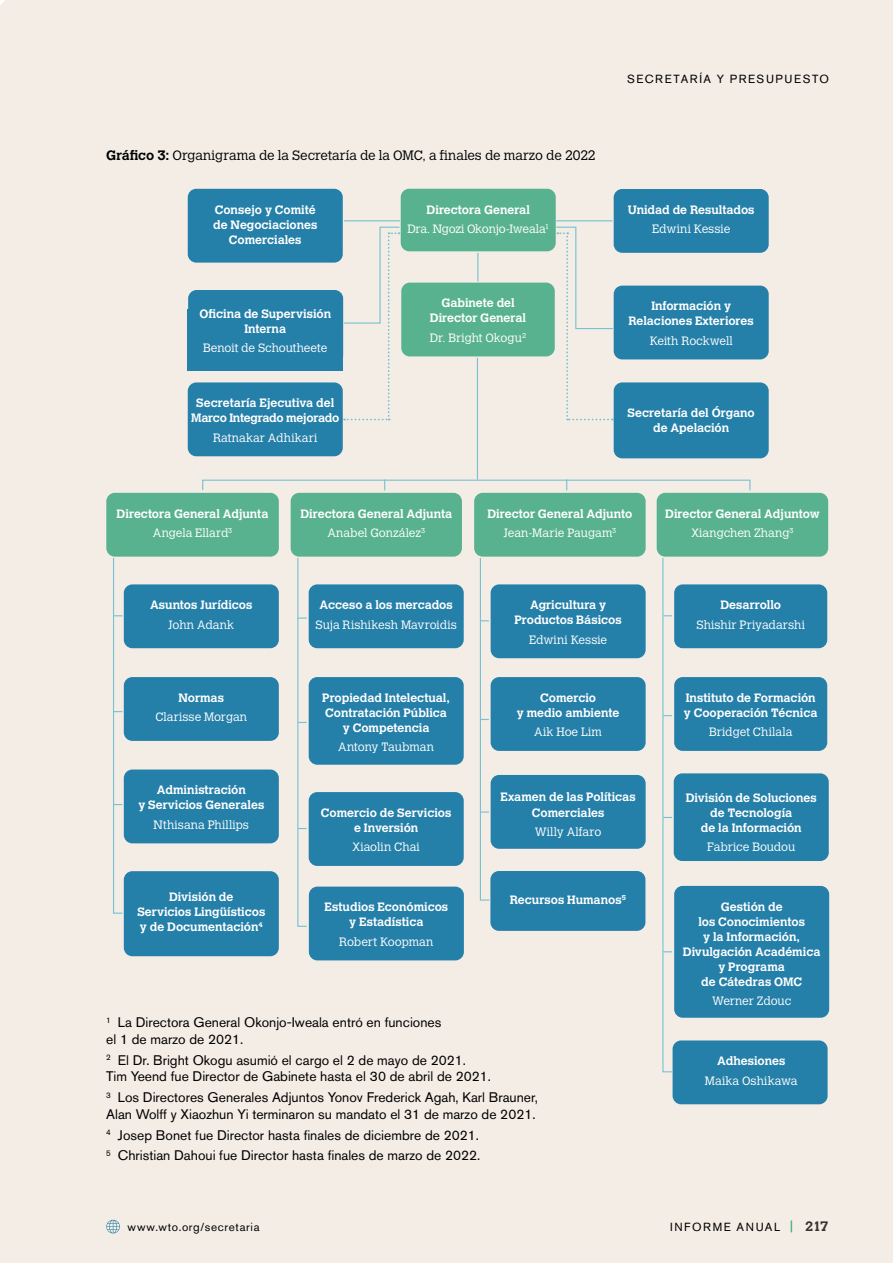
<style>
.page{position:relative;width:893px;height:1263px;background:#f3ede6}
.page>*{position:absolute;margin:0;border:0;box-sizing:border-box;transform-origin:0 0}
.t1{font:13.8px/16.6px "Akzidenz Grotesk Pro";color:#000}
.t2{font:300 13.5px "Calvert MT Std";letter-spacing:-.005em;color:#000}
.t3{font:700 13.5px "Calvert MT Std";color:#333332}
.t4{font:700 12px/15px "Calvert MT Std";letter-spacing:-.005em;color:#fff;text-align:center}
.t5{font:300 12px "Calvert MT Std";color:#fff}
.t6{font:300 12px/19.2px "Calvert MT Std";letter-spacing:-.02em;color:#fff;text-align:center}
.t7{font:300 12px "Calvert MT Std";letter-spacing:.02em;color:#fff}
.t8{font:11.7px "Akzidenz Grotesk Pro";letter-spacing:.13em;color:#000}
.t9{font:11.7px "Akzidenz Grotesk Pro";letter-spacing:.06em;color:#000}
.s1{font-weight:700}
.s2{font-weight:300}
</style>
<div class="page">
<div style="left:188px;top:382px;width:155px;height:74px;background:#247fa9;border-radius:9px"></div>
<div style="left:614px;top:189px;width:155px;height:64px;background:#247fa9;border-radius:9px"></div>
<div style="left:401px;top:189px;width:155px;height:62px;background:#58b290;border-radius:9px"></div>
<div style="left:614px;top:382px;width:155px;height:76px;background:#247fa9;border-radius:9px"></div>
<div style="left:401px;top:283px;width:154px;height:73px;background:#58b290;border-radius:9px"></div>
<div style="left:657px;top:493px;width:171px;height:64px;background:#58b290;border-radius:9px"></div>
<div style="left:309px;top:584px;width:155px;height:64px;background:#247fa9;border-radius:9px"></div>
<div style="left:309px;top:792px;width:155px;height:74px;background:#247fa9;border-radius:9px"></div>
<div style="left:188px;top:189px;width:155px;height:74px;background:#247fa9;border-radius:9px"></div>
<div style="left:291px;top:493px;width:171px;height:64px;background:#58b290;border-radius:9px"></div>
<div style="left:309px;top:886px;width:155px;height:74px;background:#247fa9;border-radius:9px"></div>
<div style="left:124px;top:871px;width:155px;height:85px;background:#247fa9;border-radius:9px"></div>
<div style="left:309px;top:677px;width:155px;height:88px;background:#247fa9;border-radius:9px"></div>
<div style="left:474px;top:493px;width:172px;height:64px;background:#58b290;border-radius:9px"></div>
<div style="left:491px;top:584px;width:155px;height:74px;background:#247fa9;border-radius:9px"></div>
<div style="left:491px;top:677px;width:155px;height:74px;background:#247fa9;border-radius:9px"></div>
<div style="left:491px;top:775px;width:155px;height:74px;background:#247fa9;border-radius:9px"></div>
<div style="left:673px;top:1040px;width:155px;height:64px;background:#247fa9;border-radius:9px"></div>
<div style="left:614px;top:286px;width:155px;height:73px;background:#247fa9;border-radius:9px"></div>
<div style="left:124px;top:769px;width:155px;height:74px;background:#247fa9;border-radius:9px"></div>
<div style="left:106px;top:493px;width:173px;height:64px;background:#58b290;border-radius:9px"></div>
<div style="left:124px;top:584px;width:155px;height:64px;background:#247fa9;border-radius:9px"></div>
<div style="left:124px;top:677px;width:155px;height:64px;background:#247fa9;border-radius:9px"></div>
<div style="left:490px;top:871px;width:155px;height:60px;background:#247fa9;border-radius:9px"></div>
<div style="left:188px;top:290px;width:155px;height:74px;background:#247fa9;border-radius:9px"></div>
<div style="left:188px;top:309px;width:155px;height:62px;background:#247fa9"></div>
<div style="left:674px;top:773px;width:155px;height:88px;background:#247fa9;border-radius:9px"></div>
<svg style="left:477px;top:253px;width:1px;height:28px"></svg>
<div style="left:674px;top:677px;width:153px;height:74px;background:#247fa9;border-radius:9px"></div>
<div style="left:674px;top:886px;width:155px;height:132px;background:#247fa9;border-radius:9px"></div>
<div style="left:674px;top:584px;width:153px;height:64px;background:#247fa9;border-radius:9px"></div>
<hr style="left:477px;top:358px;width:1px;height:121px;background:#77c1d0">
<div style="left:202px;top:480px;width:548px;height:11px;border:1px solid #77c1d0"></div>
<svg style="left:112px;top:557px;width:12px;height:357px;background:#e4e7e3"></svg>
<svg style="left:297px;top:557px;width:11px;height:370px;background:#e5e7e3"></svg>
<svg style="left:479px;top:557px;width:11px;height:344px;background:#e5e7e3"></svg>
<svg style="left:662px;top:557px;width:11px;height:516px;background:#e4e7e3"></svg>
<svg style="left:343px;top:226px;width:58px;height:194px;background:#efebe5"></svg>
<div style="left:555px;top:226px;width:59px;height:194px;background:#f3ede6"></div>
<hr style="left:344px;top:220px;width:56px;height:1px;background:#77c1d0">
<hr style="left:556px;top:220px;width:56px;height:1px;background:#77c1d0">
<svg style="left:106px;top:1220px;width:14px;height:13px"></svg>
<svg style="left:791px;top:1220px;width:1px;height:12px"></svg>
<p class="t2" style="left:106px;top:148px;width:491px"><span class="s1">Gráfico 3:</span> Organigrama de la Secretaría de la OMC, a finales de marzo de 2022</p>
<p class="t4" style="left:213px;top:202px;width:106px">Consejo y Comité de Negociaciones<br>Comerciales</p>
<p class="t4" style="left:199px;top:306px;width:133px">Oficina de Supervisión<br>Interna</p>
<p class="t5" style="left:203px;top:341px;width:126px">Benoit de Schoutheete</p>
<p class="t4" style="left:191px;top:395px;width:150px">Secretaría Ejecutiva del<br>Marco Integrado mejorado</p>
<p class="t7" style="left:213px;top:431px;width:106px">Ratnakar Adhikari</p>
<p class="t6" style="left:407px;top:200px;width:143px"><span class="s1">Directora General<br></span>Dra. Ngozi Okonjo-Iweala<sup>1</sup></p>
<p class="t4" style="left:430px;top:296px;width:98px">Gabinete del<br>Director General</p>
<p class="t5" style="left:430px;top:331px;width:98px">Dr. Bright Okogu<sup>2</sup></p>
<p class="t8" style="left:627px;top:71px;width:204px">SECRETARÍA Y PRESUPUESTO</p>
<p class="t4" style="left:628px;top:202px;width:128px">Unidad de Resultados</p>
<p class="t5" style="left:652px;top:222px;width:80px">Edwini Kessie</p>
<p class="t4" style="left:628px;top:299px;width:127px">Información y<br>Relaciones Exteriores</p>
<p class="t5" style="left:650px;top:334px;width:85px">Keith Rockwell</p>
<p class="t4" style="left:628px;top:405px;width:129px">Secretaría del Órgano de Apelación</p>
<p class="t4" style="left:117px;top:504px;width:153px;line-height:19.2px">Directora General Adjunta<br><span class="s2">Angela Ellard</span><sup>3</sup></p>
<p class="t4" style="left:150px;top:597px;width:104px">Asuntos Jurídicos</p>
<p class="t5" style="left:168px;top:617px;width:67px">John Adank</p>
<p class="t4" style="left:179px;top:690px;width:47px">Normas</p>
<p class="t5" style="left:155px;top:710px;width:93px">Clarisse Morgan</p>
<p class="t4" style="left:138px;top:782px;width:127px">Administración<br>y Servicios Generales</p>
<p class="t5" style="left:154px;top:818px;width:97px">Nthisana Phillips</p>
<p class="t4" style="left:137px;top:889px;width:129px">División de<br>Servicios Lingüísticos y de Documentación<sup>4</sup></p>
<p class="t4" style="left:300px;top:504px;width:153px;line-height:19.2px">Directora General Adjunta<br><span class="s2">Anabel González</span><sup>3</sup></p>
<p class="t4" style="left:320px;top:597px;width:135px">Acceso a los mercados</p>
<p class="t5" style="left:315px;top:617px;width:143px">Suja Rishikesh Mavroidis</p>
<p class="t4" style="left:322px;top:690px;width:129px">Propiedad Intelectual,<br>Contratación Pública y Competencia</p>
<p class="t5" style="left:338px;top:740px;width:97px">Antony Taubman</p>
<p class="t4" style="left:321px;top:805px;width:132px">Comercio de Servicios e Inversión</p>
<p class="t5" style="left:353px;top:840px;width:69px">Xiaolin Chai</p>
<p class="t4" style="left:324px;top:899px;width:125px">Estudios Económicos y Estadística</p>
<p class="t5" style="left:339px;top:935px;width:96px">Robert Koopman</p>
<p class="t4" style="left:487px;top:504px;width:146px;line-height:19.2px">Director General Adjunto<br><span class="s2">Jean-Marie Paugam</span><sup>3</sup></p>
<p class="t4" style="left:514px;top:597px;width:109px">Agricultura y<br>Productos Básicos</p>
<p class="t5" style="left:529px;top:632px;width:80px">Edwini Kessie</p>
<p class="t4" style="left:517px;top:690px;width:104px">Comercio<br>y medio ambiente</p>
<p class="t5" style="left:534px;top:725px;width:69px">Aik Hoe Lim</p>
<p class="t4" style="left:501px;top:789px;width:137px">Examen de las Políticas<br>Comerciales</p>
<p class="t5" style="left:535px;top:825px;width:68px">Willy Alfaro</p>
<p class="t4" style="left:510px;top:892px;width:118px">Recursos Humanos<sup>5</sup></p>
<p class="t1" style="left:106px;top:1014px;width:337px"><sup>1</sup> La Directora General Okonjo-Iweala entró en funciones el 1 de marzo de 2021.</p>
<p class="t1" style="left:106px;top:1051px;width:386px"><sup>2</sup> El Dr. Bright Okogu asumió el cargo el 2 de mayo de 2021.<br>Tim Yeend fue Director de Gabinete hasta el 30 de abril de 2021.</p>
<p class="t1" style="left:106px;top:1089px;width:433px"><sup>3</sup> Los Directores Generales Adjuntos Yonov Frederick Agah, Karl Brauner,<br>Alan Wolff y Xiaozhun Yi terminaron su mandato el 31 de marzo de 2021.</p>
<p class="t1" style="left:106px;top:1124px;width:376px;line-height:20.9px"><sup>4</sup> Josep Bonet fue Director hasta finales de diciembre de 2021.<br><sup>5</sup> Christian Dahoui fue Director hasta finales de marzo de 2022.</p>
<p class="t9" style="left:128px;top:1219px;width:134px">www.wto.org/secretaria</p>
<p class="t4" style="left:665px;top:504px;width:156px;line-height:19.2px">Director General Adjuntow<br><span class="s2">Xiangchen Zhang</span><sup>3</sup></p>
<p class="t4" style="left:720px;top:597px;width:62px">Desarrollo</p>
<p class="t5" style="left:696px;top:617px;width:110px">Shishir Priyadarshi</p>
<p class="t4" style="left:684px;top:690px;width:135px;text-align:left">Instituto de Formación y Cooperación Técnica</p>
<p class="t5" style="left:709px;top:725px;width:85px">Bridget Chilala</p>
<p class="t4" style="left:686px;top:789px;width:133px">División de Soluciones de Tecnología<br>de la Información</p>
<p class="t5" style="left:707px;top:840px;width:90px">Fabrice Boudou</p>
<p class="t4" style="left:683px;top:899px;width:139px">Gestión de<br>los Conocimientos<br>y la Información,<br>Divulgación Académica y Programa<br>de Cátedras OMC</p>
<p class="t5" style="left:712px;top:994px;width:81px">Werner Zdouc</p>
<p class="t4" style="left:717px;top:1053px;width:70px">Adhesiones</p>
<p class="t5" style="left:705px;top:1073px;width:94px">Maika Oshikawa</p>
<p class="t8" style="left:670px;top:1219px;width:112px">INFORME ANUAL</p>
<p class="t3" style="left:805px;top:1217px;width:25px">217</p>
</div>
